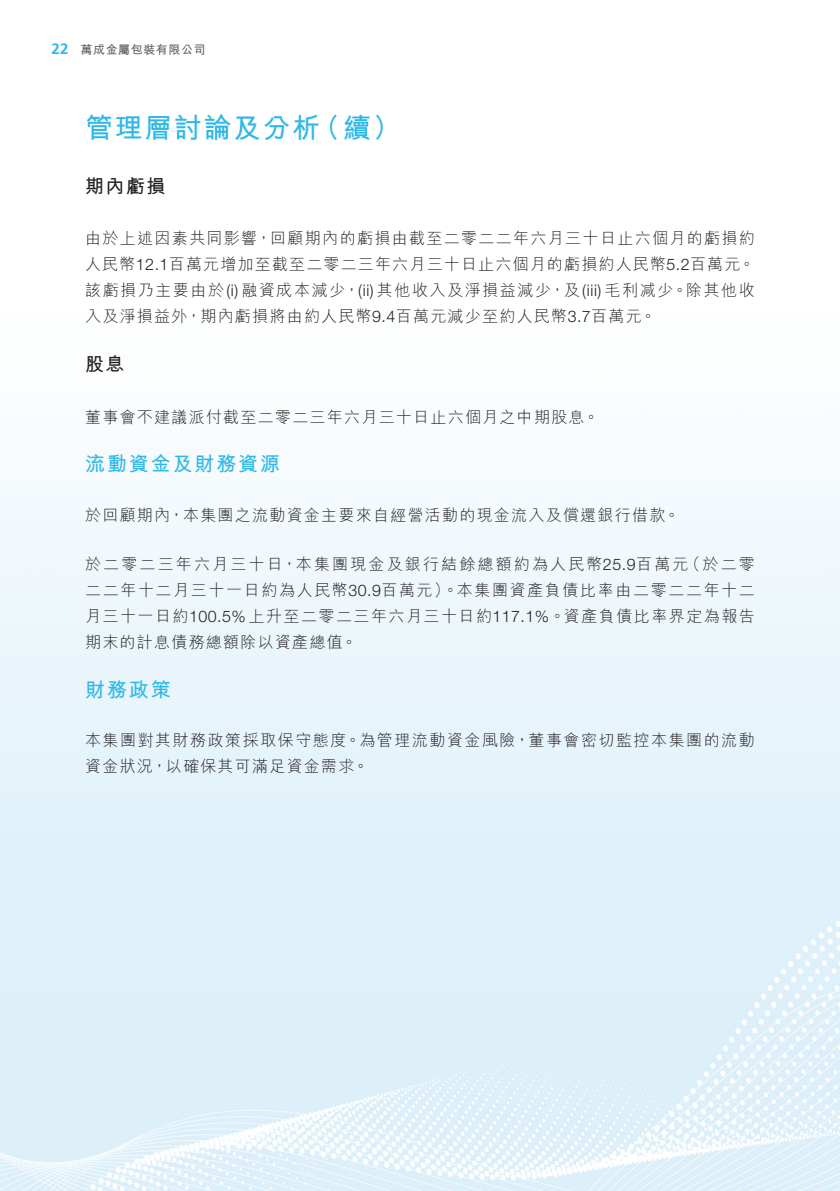
<style>
.page{position:relative;width:840px;height:1191px;background:#fff}
.page>*{position:absolute;margin:0;border:0;box-sizing:border-box;transform-origin:0 0}
.t1{font:700 28px "M Hei HK";letter-spacing:.055em;color:#2eb8e7}
.t2{font:700 20px "M Hei HK";letter-spacing:.095em;color:#2eb8e7}
.t3{font:700 19px "M Hei HK";letter-spacing:.08em;color:#231f20}
.t4{font:300 16px/26px "M Hei HK";letter-spacing:.08em;color:#231f20;text-align:justify}
.t5{font:700 12px "M Hei HK";letter-spacing:.045em;color:#636366}
.s1{font-family:"Frutiger LT Std";font-size:15px;color:#2eb8e7}
.s2{font-family:"Helvetica Neue LT Std"}
</style>
<div class="page">
<img style="left:0;top:484px;width:839px;height:707px">
<p class="t5" style="left:51px;top:41px;width:156px"><span class="s1">22</span> 萬成金屬包裝有限公司</p>
<h1 class="t1" style="left:85px;top:108px;width:317px">管理層討論及分析（續）</h1>
<p class="t3" style="left:85px;top:172px;width:82px">期內虧損</p>
<p class="t4" style="left:85px;top:225px;width:671px">由於上述因素共同影響，回顧期內的虧損由截至二零二二年六月三十日止六個月的虧損約人民幣<span class="s2">12.1</span>百萬元增加至截至二零二三年六月三十日止六個月的虧損約人民幣<span class="s2">5.2</span>百萬元。該虧損乃主要由於<span class="s2">(i)</span>融資成本減少，<span class="s2">(ii)</span>其他收入及淨損益減少，及<span class="s2">(iii)</span>毛利减少。除其他收入及淨損益外，期內虧損將由約人民幣<span class="s2">9.4</span>百萬元減少至約人民幣<span class="s2">3.7</span>百萬元。</p>
<p class="t3" style="left:85px;top:350px;width:41px">股息</p>
<p class="t4" style="left:85px;top:403px;width:515px">董事會不建議派付截至二零二三年六月三十日止六個月之中期股息。</p>
<p class="t2" style="left:85px;top:449px;width:196px">流動資金及財務資源</p>
<p class="t4" style="left:85px;top:502px;width:596px">於回顧期內，本集團之流動資金主要來自經營活動的現金流入及償還銀行借款。</p>
<p class="t4" style="left:85px;top:550px;width:671px">於二零二三年六月三十日，本集團現金及銀行結餘總額約為人民幣<span class="s2">25.9</span>百萬元（於二零二二年十二月三十一日約為人民幣<span class="s2">30.9</span>百萬元）。本集團資產負債比率由二零二二年十二月三十一日約<span class="s2">100.5%</span>上升至二零二三年六月三十日約<span class="s2">117.1%</span>。資產負債比率界定為報告期末的計息債務總額除以資產總值。</p>
<p class="t2" style="left:85px;top:674px;width:87px">財務政策</p>
<p class="t4" style="left:85px;top:727px;width:670px">本集團對其財務政策採取保守態度。為管理流動資金風險，董事會密切監控本集團的流動資金狀況，以確保其可滿足資金需求。</p>
</div>
